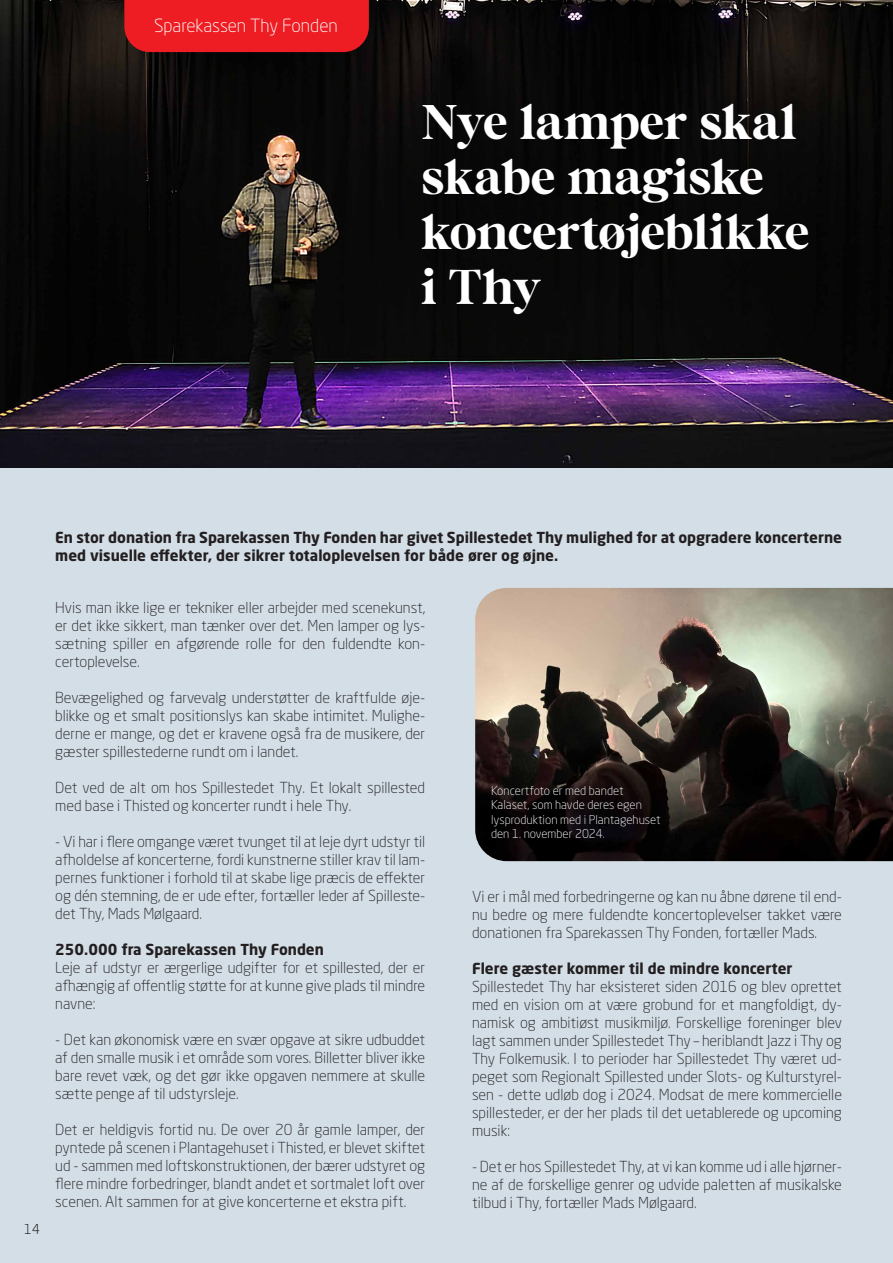
<style>
.page{position:relative;width:893px;height:1263px;background:#d3dee7}
.page>*{position:absolute;margin:0;border:0;box-sizing:border-box;transform-origin:0 0}
.Overskrift_-_big{font:700 48.6px/54.9px "Bastia";letter-spacing:-.02em;color:#fff}
.Lille_overskrift{font:300 18px "Neo Sans Std";letter-spacing:-.005em;color:#fff}
.t1{font:300 15px/18px "Neo Sans Std";color:#231f20;text-align:justify}
.t2{font:700 15px/18px "Neo Sans Std";color:#231f20}
.t3{font:300 13.5px "Neo Sans Std";color:#231f20}
.t4{font:300 12px/14.4px "Neo Sans Std";color:#fff}
.s1{color:#000}
</style>
<div class="page">
<img style="left:0;top:0;width:893px;height:468px">
<div style="left:124px;top:0;width:245px;height:52px;background:#ee1d23"></div>
<img style="left:475px;top:588px;width:418px;height:273px">
<p class="Lille_overskrift" style="left:154px;top:15px;width:185px">Sparekassen Thy Fonden</p>
<p class="Overskrift_-_big" style="left:421px;top:97px;width:390px">Nye lamper skal skabe magiske koncertøjeblikke</p>
<p class="Overskrift_-_big" style="left:421px;top:262px;width:122px">i Thy</p>
<p class="t3" style="left:23px;top:1218px;width:19px">14<span class="s1">14</span></p>
<p class="t2" style="left:55px;top:528px;width:788px">En stor donation fra Sparekassen Thy Fonden har givet Spillestedet Thy mulighed for at opgradere koncerterne med visuelle effekter, der sikrer totaloplevelsen for både ører og øjne.</p>
<p class="t1" style="left:55px;top:599px;width:371px">Hvis man ikke lige er tekniker eller arbejder med scenekunst, er det ikke sikkert, man tænker over det. Men lamper og lys&shy;sætning spiller en afgørende rolle for den fuldendte kon&shy;certoplevelse.</p>
<p class="t1" style="left:55px;top:689px;width:371px">Bevægelighed og farvevalg understøtter de kraftfulde øje&shy;blikke og et smalt positionslys kan skabe intimitet. Mulighe&shy;derne er mange, og det er kravene også fra de musikere, der gæster spillestederne rundt om i landet.</p>
<p class="t1" style="left:55px;top:779px;width:371px">Det ved de alt om hos Spillestedet Thy. Et lokalt spillested med base i Thisted og koncerter rundt i hele Thy.</p>
<p class="t1" style="left:55px;top:833px;width:371px">- Vi har i flere omgange været tvunget til at leje dyrt udstyr til afholdelse af koncerterne, fordi kunstnerne stiller krav til lam&shy;pernes funktioner i forhold til at skabe lige præcis de effekter og dén stemning, de er ude efter, fortæller leder af Spilleste&shy;det Thy, Mads Mølgaard.</p>
<p class="t2" style="left:55px;top:940px;width:270px">250.000 fra Sparekassen Thy Fonden</p>
<p class="t1" style="left:55px;top:959px;width:371px">Leje af udstyr er ærgerlige udgifter for et spillested, der er afhængig af offentlig støtte for at kunne give plads til mindre navne:</p>
<p class="t1" style="left:55px;top:1031px;width:371px">- Det kan økonomisk være en svær opgave at sikre udbuddet af den smalle musik i et område som vores. Billetter bliver ikke bare revet væk, og det gør ikke opgaven nemmere at skulle sætte penge af til udstyrsleje.</p>
<p class="t1" style="left:55px;top:1121px;width:371px">Det er heldigvis fortid nu. De over 20 år gamle lamper, der pyntede på scenen i Plantagehuset i Thisted, er blevet skiftet ud - sammen med loftskonstruktionen, der bærer udstyret og flere mindre forbedringer, blandt andet et sortmalet loft over scenen. Alt sammen for at give koncerterne et ekstra pift.</p>
<p class="t4" style="left:491px;top:783px;width:171px">Koncertfoto er med bandet<br>Kalaset, som havde deres egen lysproduktion med i Plantagehuset den 1. november 2024.</p>
<p class="t1" style="left:472px;top:887px;width:371px">Vi er i mål med forbedringerne og kan nu åbne dørene til end&shy;nu bedre og mere fuldendte koncertoplevelser takket være donationen fra Sparekassen Thy Fonden, fortæller Mads.</p>
<p class="t2" style="left:472px;top:959px;width:322px">Flere gæster kommer til de mindre koncerter</p>
<p class="t1" style="left:472px;top:977px;width:371px">Spillestedet Thy har eksisteret siden 2016 og blev oprettet med en vision om at være grobund for et mangfoldigt, dy&shy;namisk og ambitiøst musikmiljø. Forskellige foreninger blev lagt sammen under Spillestedet Thy – heriblandt Jazz i Thy og Thy Folkemusik. I to perioder har Spillestedet Thy været ud&shy;peget som Regionalt Spillested under Slots- og Kulturstyrel&shy;sen - dette udløb dog i 2024. Modsat de mere kommercielle spillesteder, er der her plads til det uetablerede og upcoming musik:</p>
<p class="t1" style="left:472px;top:1157px;width:371px">- Det er hos Spillestedet Thy, at vi kan komme ud i alle hjørner&shy;ne af de forskellige genrer og udvide paletten af musikalske tilbud i Thy, fortæller Mads Mølgaard.</p>
</div>
